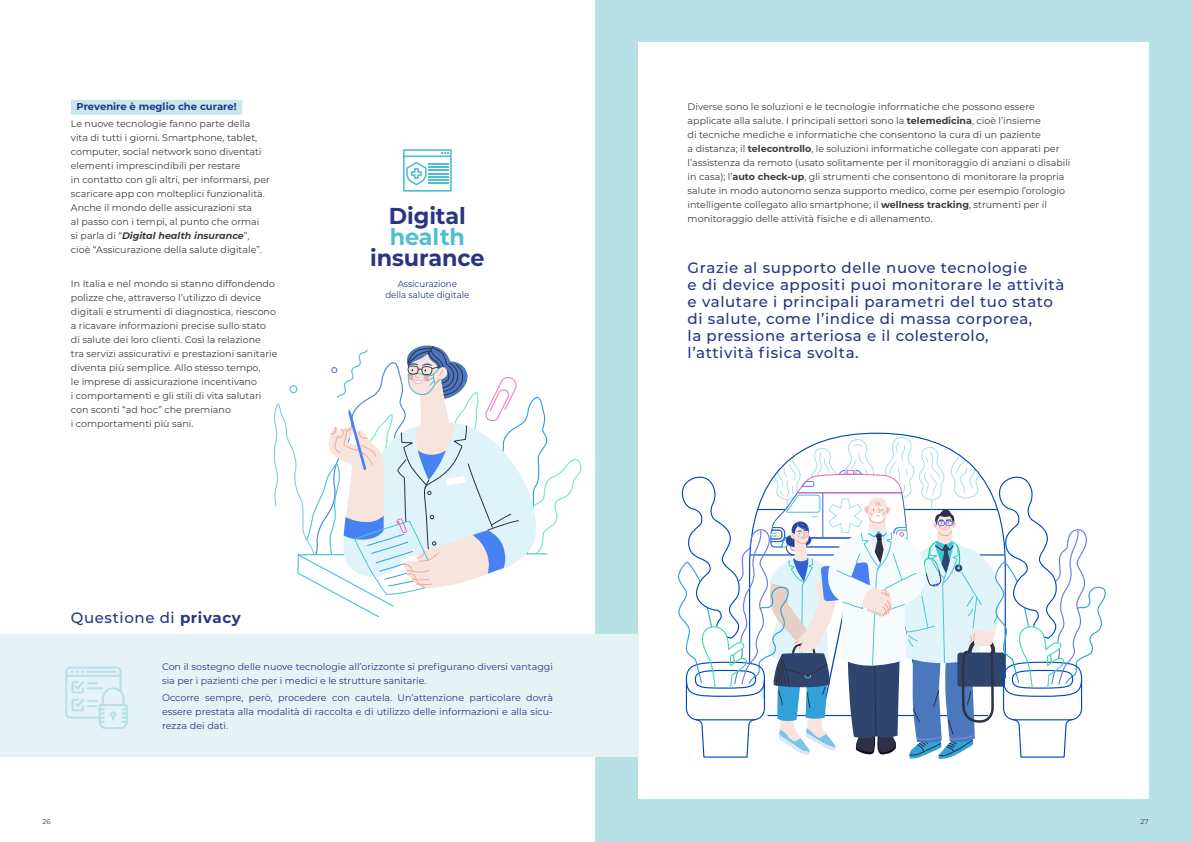
<style>
.page{position:relative;width:1191px;height:842px;background:#fff}
.page>*{position:absolute;margin:0;border:0;box-sizing:border-box;transform-origin:0 0}
.t1{font:700 23px "Montserrat";letter-spacing:-.005em;color:#283583}
.t2{font:700 23px "Montserrat";letter-spacing:-.005em;color:#4fbecd}
.t3{font:500 15px/17px "Montserrat";letter-spacing:.04em;color:#283583}
.t4{font:700 10px "Montserrat";color:#283583}
.t5{font:9.5px/14px "Montserrat";color:#3c3c3b}
.t6{font:9.5px/14px "Montserrat";color:#283583}
.t7{font:9px/10.3px "Montserrat";letter-spacing:-.005em;color:#283583;text-align:center}
.t8{font:7px "Montserrat";color:#3c3c3b}
.s1{font-weight:700;font-style:italic}
.s2{font-weight:700}
</style>
<div class="page">
<div style="left:595px;top:0;width:596px;height:842px;background:#b8e0e7"></div>
<div style="left:638px;top:43px;width:510px;height:756px;background:#fff"></div>
<div style="left:71px;top:100px;width:171px;height:15px;background:#c8e7ec"></div>
<svg style="left:403px;top:149px;width:49px;height:43px"></svg>
<div style="left:0;top:635px;width:638px;height:122px;background:#e5f3f6"></div>
<svg style="left:65px;top:666px;width:63px;height:63px"></svg>
<svg style="left:273px;top:345px;width:309px;height:272px"></svg>
<svg style="left:678px;top:437px;width:428px;height:322px"></svg>
<p class="t4" style="left:77px;top:100px;width:162px">Prevenire è meglio che curare!</p>
<p class="t5" style="left:71px;top:116px;width:200px">Le nuove tecnologie fanno parte della vita di tutti i giorni. Smartphone, tablet, computer, social network sono diventati elementi imprescindibili per restare<br>in contatto con gli altri, per informarsi, per scaricare app con molteplici funzionalità.<br>Anche il mondo delle assicurazioni sta<br>al passo con i tempi, al punto che ormai<br>si parla di “<span class="s1">Digital health insurance</span>”, cioè “Assicurazione della salute digitale”.</p>
<p class="t5" style="left:71px;top:276px;width:208px">In Italia e nel mondo si stanno diffondendo polizze che, attraverso l’utilizzo di device digitali e strumenti di diagnostica, riescono a ricavare informazioni precise sullo stato<br>di salute dei loro clienti. Così la relazione<br>tra servizi assicurativi e prestazioni sanitarie diventa più semplice. Allo stesso tempo,<br>le imprese di assicurazione incentivano<br>i comportamenti e gli stili di vita salutari con sconti “ad hoc” che premiano<br>i comportamenti più sani.</p>
<h1 class="t1" style="left:389px;top:200px;width:78px">Digital</h1>
<h1 class="t2" style="left:390px;top:221px;width:77px">health</h1>
<h1 class="t1" style="left:370px;top:242px;width:116px">insurance</h1>
<p class="t7" style="left:385px;top:278px;width:85px">Assicurazione<br>della salute digitale</p>
<h2 class="t3" style="left:71px;top:609px;width:171px">Questione di <span class="s2">privacy</span></h2>
<p class="t6" style="left:162px;top:659px;width:392px">Con il sostegno delle nuove tecnologie all’orizzonte si prefigurano diversi vantaggi sia per i pazienti che per i medici e le strutture sanitarie.</p>
<p class="t6" style="left:162px;top:690px;width:392px;text-align:justify">Occorre sempre, però, procedere con cautela. Un’attenzione particolare dovrà essere prestata alla modalità di raccolta e di utilizzo delle informazioni e alla sicu&shy;rezza dei dati.</p>
<p class="t5" style="left:687px;top:99px;width:384px">Diverse sono le soluzioni e le tecnologie informatiche che possono essere applicate alla salute. I principali settori sono la <span class="s2">telemedicina</span>, cioè l’insieme<br>di tecniche mediche e informatiche che consentono la cura di un paziente<br>a distanza; il <span class="s2">telecontrollo</span>, le soluzioni informatiche collegate con apparati per l’assistenza da remoto (usato solitamente per il monitoraggio di anziani o disabili in casa); l’<span class="s2">auto check-up</span>, gli strumenti che consentono di monitorare la propria salute in modo autonomo senza supporto medico, come per esempio l’orologio intelligente collegato allo smartphone; il <span class="s2">wellness tracking</span>, strumenti per il monitoraggio delle attività fisiche e di allenamento.</p>
<p class="t3" style="left:687px;top:258px;width:378px">Grazie al supporto delle nuove tecnologie<br>e di device appositi puoi monitorare le attività e valutare i principali parametri del tuo stato di salute, come l’indice di massa corporea,<br>la pressione arteriosa e il colesterolo,<br>l’attività fisica svolta.</p>
<p class="t8" style="left:43px;top:817px;width:10px">26</p>
<p class="t8" style="left:1140px;top:817px;width:10px">27</p>
</div>
